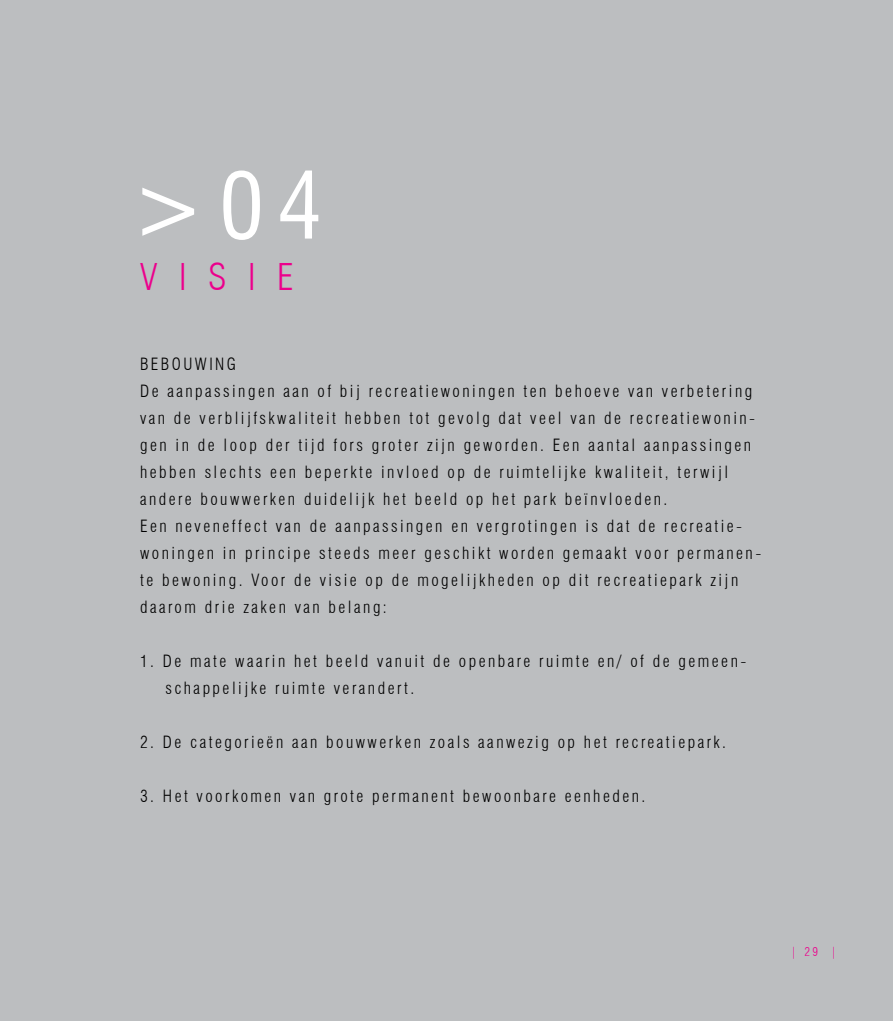
<style>
.page{position:relative;width:893px;height:1021px;background:#fff}
.page>*{position:absolute;margin:0;border:0;box-sizing:border-box;transform-origin:0 0}
.t1{font:condensed 90px "Swiss 721 BT";color:#fff}
.t2{font:300 condensed 36px "Swiss 721 BT";letter-spacing:.6em;color:#ec008c}
.t3{font:300 condensed 16.5px/27px "Swiss 721 BT";letter-spacing:.15em;color:#000}
.t4{font:300 condensed 12px "Swiss 721 BT";color:#ec008c}
</style>
<div class="page">
<div style="left:0;top:0;width:893px;height:1020px;background:#bcbec0"></div>
<h1 class="t1" style="left:131px;top:152px;width:193px">&gt;04</h1>
<h2 class="t2" style="left:140px;top:255px;width:155px">VISIE</h2>
<p class="t3" style="left:140px;top:350px;width:622px">BEBOUWING<br>De aanpassingen aan of bij recreatiewoningen ten behoeve van verbetering van de verblijfskwaliteit hebben tot gevolg dat veel van de recreatiewonin&shy;gen in de loop der tijd fors groter zijn geworden. Een aantal aanpassingen hebben slechts een beperkte invloed op de ruimtelijke kwaliteit, terwijl andere bouwwerken duidelijk het beeld op het park beïnvloeden.<br>Een neveneffect van de aanpassingen en vergrotingen is dat de recreatie&shy;woningen in principe steeds meer geschikt worden gemaakt voor permanen&shy;te bewoning. Voor de visie op de mogelijkheden op dit recreatiepark zijn daarom drie zaken van belang:</p>
<p class="t3" style="left:165px;top:647px;width:582px;text-indent:-25px">1. De mate waarin het beeld vanuit de openbare ruimte en/ of de gemeen&shy;schappelijke ruimte verandert.</p>
<p class="t3" style="left:140px;top:728px;width:588px">2. De categorieën aan bouwwerken zoals aanwezig op het recreatiepark.</p>
<p class="t3" style="left:140px;top:782px;width:507px">3. Het voorkomen van grote permanent bewoonbare eenheden.</p>
<p class="t4" style="left:791px;top:944px;width:48px">| 29 |</p>
</div>
